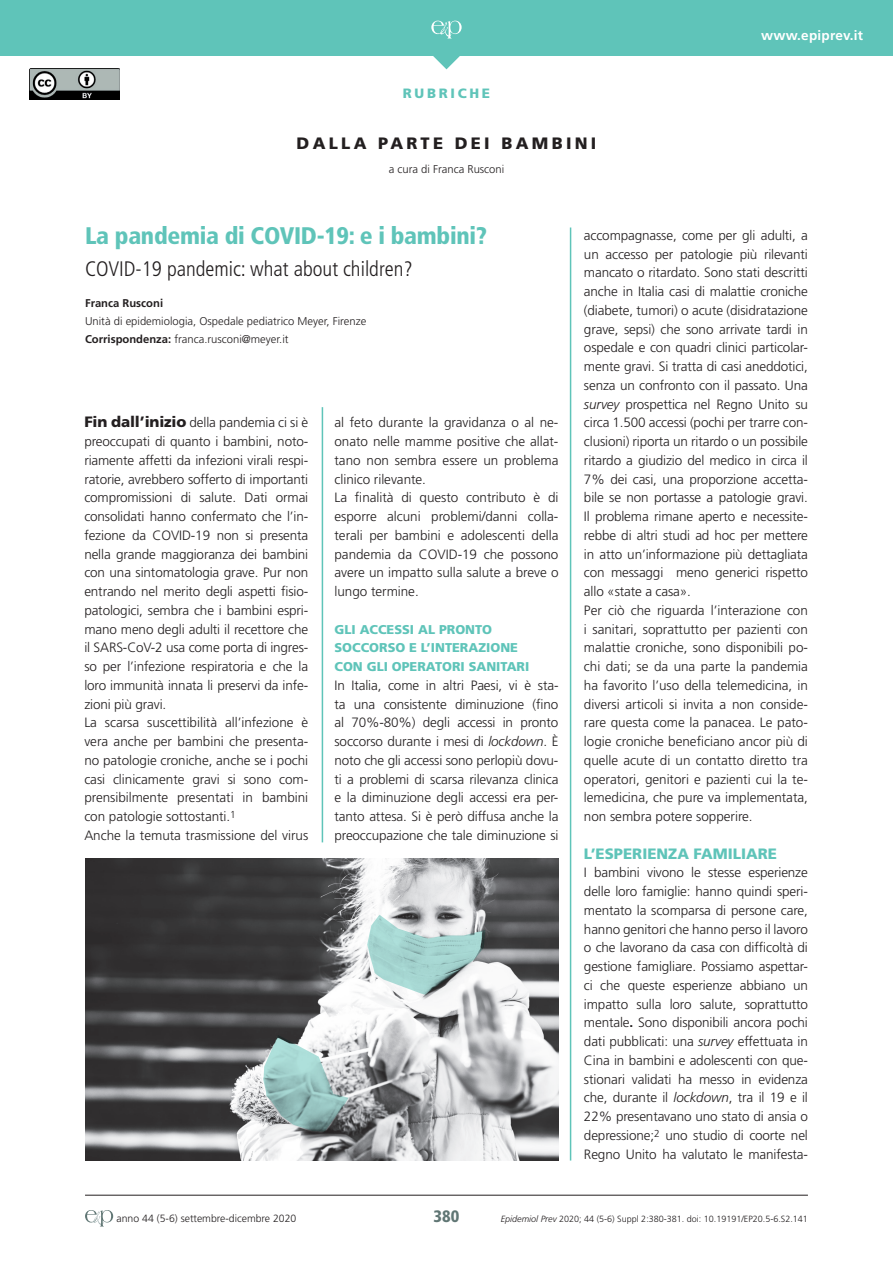
<style>
.page{position:relative;width:893px;height:1263px;background:#fff}
.page>*{position:absolute;margin:0;border:0;box-sizing:border-box;transform-origin:0 0}
.t1{font:900 condensed 24px "Frutiger";letter-spacing:-.01em;color:#5fc4b9}
.t2{font:300 condensed 21px "Frutiger";color:#231f20}
.t3{font:900 16.5px "Frutiger";color:#231f20}
.t4{font:900 condensed 16.5px "Frutiger";color:#607674}
.t5{font:900 15px "Frutiger";color:#5fc4b9}
.t6{font:300 13.5px/18.8px "Frutiger";letter-spacing:-.01em;color:#231f20}
.t7{font:700 13.5px "Frutiger";letter-spacing:.02em;color:#fff}
.t8{font:900 13.5px "Frutiger";letter-spacing:.2em;color:#5fc4b9}
.t9{font:900 12.75px/18.8px "Frutiger";color:#5fc4b9}
.t10{font:300 11.25px/17.7px "Frutiger";color:#231f20}
.t11{font:700 11.25px "Frutiger";color:#231f20}
.t12{font:300 10.5px "Frutiger";color:#231f20}
.t13{font:300 9px "Frutiger";color:#231f20}
.s1{font-weight:700}
.s2{font-weight:900;font-size:15px}
.s3{font-style:italic}
</style>
<div class="page">
<div style="left:0;top:0;width:893px;height:55px;background:#5fc4b9"></div>
<svg style="left:377px;top:20px;width:139px;height:49px"></svg>
<hr style="left:570px;top:227px;width:1px;height:933px;background:#5fc4b9">
<hr style="left:322px;top:407px;width:1px;height:435px;background:#5fc4b9">
<svg style="left:85px;top:1210px;width:28px;height:16px"></svg>
<img style="left:85px;top:859px;width:473px;height:301px">
<svg style="left:367px;top:915px;width:118px;height:80px"></svg>
<svg style="left:263px;top:1035px;width:86px;height:97px;background:#a2bcbb"></svg>
<hr style="left:85px;top:1195px;width:723px;height:1px;background:#231f20">
<img style="left:30px;top:68px;width:90px;height:31px">
<p class="t8" style="left:403px;top:85px;width:89px">RUBRICHE</p>
<p class="t3" style="left:297px;top:133px;width:31px">DALLA</p>
<p class="t3" style="left:378px;top:133px;width:27px">PARTE</p>
<p class="t3" style="left:455px;top:133px;width:26px">DEI</p>
<p class="t3" style="left:501px;top:133px;width:15px">BAMBINI</p>
<p class="t10" style="left:389px;top:160px;width:117px">a cura di Franca Rusconi</p>
<p class="t7" style="left:761px;top:28px;width:104px">www.epiprev.it</p>
<h1 class="t1" style="left:85px;top:221px;width:403px">La pandemia di COVID-19: e i bambini?</h1>
<h2 class="t2" style="left:85px;top:256px;width:329px">COVID-19 pandemic: what about children?</h2>
<p class="t11" style="left:85px;top:297px;width:80px">Franca Rusconi</p>
<p class="t10" style="left:85px;top:312px;width:283px">Unità di epidemiologia, Ospedale pediatrico Meyer, Firenze<br><span class="s1">Corrispondenza:</span> franca.rusconi@meyer.it</p>
<p class="t6" style="left:84px;top:413px;width:225px"><span class="s2">FIN DALL’INIZIO</span> della pandemia ci si è preoccupati di quanto i bambini, noto&shy;riamente affetti da infezioni virali respi&shy;ratorie, avrebbero sofferto di importanti compromissioni di salute. Dati ormai consolidati hanno confermato che l’in&shy;fezione da COVID-19 non si presenta nella grande maggioranza dei bambini con una sintomatologia grave. Pur non entrando nel merito degli aspetti fisio&shy;patologici, sembra che i bambini espri&shy;mano meno degli adulti il recettore che il SARS-CoV-2 usa come porta di ingres&shy;so per l’infezione respiratoria e che la loro immunità innata li preservi da infe&shy;zioni più gravi.<br>La scarsa suscettibilità all’infezione è vera anche per bambini che presenta&shy;no patologie croniche, anche se i pochi casi clinicamente gravi si sono com&shy;prensibilmente presentati in bambini con patologie sottostanti.<sup>1<br></sup>Anche la temuta trasmissione del virus</p>
<p class="t6" style="left:334px;top:413px;width:225px">al feto durante la gravidanza o al ne&shy;onato nelle mamme positive che allat&shy;tano non sembra essere un problema clinico rilevante.<br>La finalità di questo contributo è di esporre alcuni problemi/danni colla&shy;terali per bambini e adolescenti della pandemia da COVID-19 che possono avere un impatto sulla salute a breve o lungo termine.</p>
<p class="t9" style="left:334px;top:620px;width:196px">GLI ACCESSI AL PRONTO<br>SOCCORSO E L’INTERAZIONE<br>CON GLI OPERATORI SANITARI</p>
<p class="t6" style="left:334px;top:676px;width:225px;text-align:justify">In Italia, come in altri Paesi, vi è sta&shy;ta una consistente diminuzione (fino al 70%-80%) degli accessi in pronto soccorso durante i mesi di <span class="s3">lockdown</span>. È noto che gli accessi sono perlopiù dovu&shy;ti a problemi di scarsa rilevanza clinica e la diminuzione degli accessi era per&shy;tanto attesa. Si è però diffusa anche la preoccupazione che tale diminuzione si</p>
<p class="t6" style="left:584px;top:226px;width:225px">accompagnasse, come per gli adulti, a un accesso per patologie più rilevanti mancato o ritardato. Sono stati descritti anche in Italia casi di malattie croniche (diabete, tumori) o acute (disidratazione grave, sepsi) che sono arrivate tardi in ospedale e con quadri clinici particolar&shy;mente gravi. Si tratta di casi aneddotici, senza un confronto con il passato. Una <span class="s3">survey</span> prospettica nel Regno Unito su circa 1.500 accessi (pochi per trarre con&shy;clusioni) riporta un ritardo o un possibile ritardo a giudizio del medico in circa il 7% dei casi, una proporzione accetta&shy;bile se non portasse a patologie gravi.<br>Il problema rimane aperto e necessite&shy;rebbe di altri studi ad hoc per mettere in atto un’informazione più dettagliata con messaggi meno generici rispetto allo «state a casa».<br>Per ciò che riguarda l’interazione con i sanitari, soprattutto per pazienti con malattie croniche, sono disponibili po&shy;chi dati; se da una parte la pandemia ha favorito l’uso della telemedicina, in diversi articoli si invita a non conside&shy;rare questa come la panacea. Le pato&shy;logie croniche beneficiano ancor più di quelle acute di un contatto diretto tra operatori, genitori e pazienti cui la te&shy;lemedicina, che pure va implementata, non sembra potere sopperire.</p>
<p class="t5" style="left:584px;top:844px;width:194px">L’ESPERIENZA FAMILIARE</p>
<p class="t6" style="left:584px;top:863px;width:225px;text-align:justify">I bambini vivono le stesse esperienze delle loro famiglie: hanno quindi speri&shy;mentato la scomparsa di persone care, hanno genitori che hanno perso il lavoro o che lavorano da casa con difficoltà di gestione famigliare. Possiamo aspettar&shy;ci che queste esperienze abbiano un impatto sulla loro salute, soprattutto mentale<span class="s1">.</span> Sono disponibili ancora pochi dati pubblicati: una <span class="s3">survey</span> effettuata in Cina in bambini e adolescenti con que&shy;stionari validati ha messo in evidenza che, durante il <span class="s3">lockdown</span>, tra il 19 e il 22% presentavano uno stato di ansia o depressione;<sup>2</sup> uno studio di coorte nel Regno Unito ha valutato le manifesta-</p>
<p class="t12" style="left:117px;top:1212px;width:181px">anno 44 (5-6) settembre-dicembre 2020</p>
<p class="t4" style="left:434px;top:1206px;width:27px">380</p>
<p class="t13" style="left:501px;top:1214px;width:309px"><span class="s3">Epidemiol Prev</span> 2020; 44 (5-6) Suppl 2:380-381. doi: 10.19191/EP20.5-6.S2.141</p>
</div>
